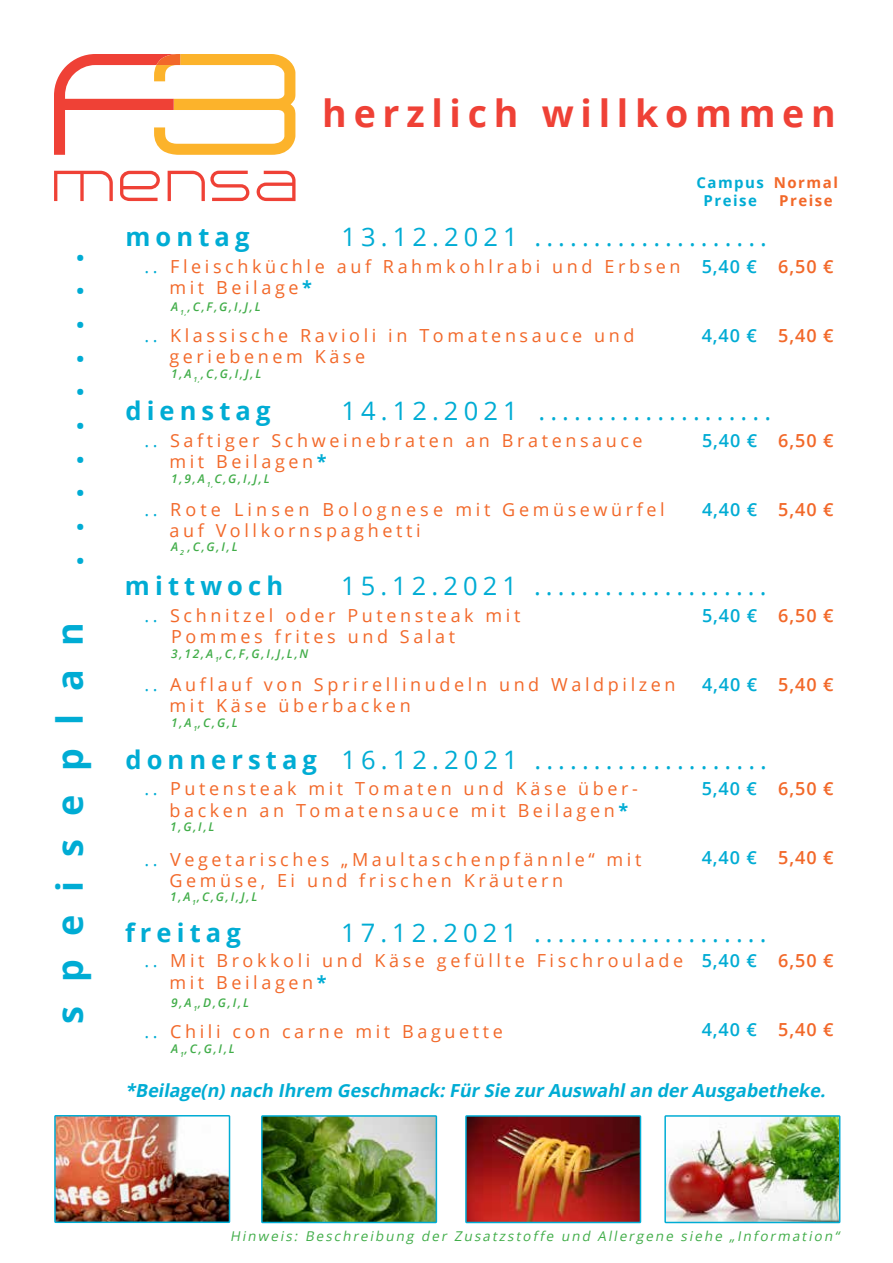
<style>
.page{position:relative;width:893px;height:1263px;background:#fff}
.page>*{position:absolute;margin:0;border:0;box-sizing:border-box;transform-origin:0 0}
.t1{font:700 37.5px "Open Sans";letter-spacing:.18em;color:#ef4136}
.t2{font:700 36px "Open Sans";letter-spacing:.65em;color:#00acd4}
.t3{font:25.5px "Open Sans";letter-spacing:.2em;color:#00acd4}
.t4{font:700 25.5px "Open Sans";letter-spacing:.2em;color:#00acd4}
.t5{font:18px/21px "Open Sans";letter-spacing:.2em;color:#f26829}
.t6{font:italic 700 18px "Open Sans";color:#00acd4}
.t7{font:600 18px "Open Sans";letter-spacing:.05em;color:#00acd4}
.t8{font:600 18px "Open Sans";letter-spacing:.05em;color:#f26829}
.t9{font:700 15px/18px "Open Sans";letter-spacing:.1em;color:#00acd4;text-align:center}
.t10{font:700 15px/18px "Open Sans";letter-spacing:.1em;color:#f26829;text-align:center}
.t11{font:italic 13.5px "Open Sans";color:#41ad49}
.t12{font:italic 600 12px "Open Sans";color:#41ad49}
.s1{color:#00acd4}
.s2{font-weight:700;color:#00acd4}
.s3{font-weight:700}
</style>
<div class="page">
<img style="left:264px;top:1118px;width:170px;height:102px">
<div style="left:261px;top:1115px;width:176px;height:108px;border:2px solid #00acd4"></div>
<img style="left:667px;top:1118px;width:170px;height:102px">
<div style="left:664px;top:1115px;width:176px;height:108px;border:2px solid #00acd4"></div>
<img style="left:468px;top:1118px;width:170px;height:102px">
<div style="left:465px;top:1115px;width:176px;height:108px;border:2px solid #00acd4"></div>
<svg style="left:54px;top:171px;width:59px;height:30px"></svg>
<svg style="left:120px;top:171px;width:40px;height:30px"></svg>
<svg style="left:168px;top:171px;width:81px;height:30px"></svg>
<svg style="left:257px;top:171px;width:39px;height:30px"></svg>
<svg style="left:54px;top:54px;width:241px;height:101px"></svg>
<img style="left:57px;top:1118px;width:170px;height:102px">
<div style="left:54px;top:1115px;width:176px;height:108px;border:2px solid #00acd4"></div>
<h2 class="t2" style="left:44px;top:566px;width:315px;rotate:-90deg">..........</h2>
<h2 class="t2" style="left:44px;top:1024px;width:403px;rotate:-90deg">speiseplan</h2>
<h1 class="t1" style="left:322px;top:87px;width:515px">herzlich willkommen</h1>
<p class="t9" style="left:696px;top:174px;width:69px">Campus<br>Preise</p>
<p class="t10" style="left:774px;top:173px;width:66px">Normal<br>Preise</p>
<h3 class="t4" style="left:125px;top:219px;width:125px">montag</h3>
<h3 class="t3" style="left:341px;top:219px;width:427px">13.12.2021 ....................</h3>
<p class="t5" style="left:169px;top:255px;width:513px;text-indent:-25px"><span class="s1">..</span> Fleischküchle auf Rahmkohlrabi und Erbsen mit Beilage<span class="s2">*</span></p>
<p class="t5" style="left:169px;top:324px;width:467px;text-indent:-25px"><span class="s1">..</span> Klassische Ravioli in Tomatensauce und geriebenem Käse</p>
<p class="t12" style="left:171px;top:299px;width:91px">A<sub>1,</sub>,C,F,G,I,J,L</p>
<p class="t12" style="left:171px;top:365px;width:92px">1,A<sub>1,</sub>,C,G,I,J,L</p>
<p class="t7" style="left:702px;top:254px;width:57px">5,40 €</p>
<p class="t7" style="left:702px;top:323px;width:57px">4,40 €</p>
<h3 class="t4" style="left:125px;top:393px;width:146px">dienstag</h3>
<h3 class="t3" style="left:341px;top:394px;width:431px">14.12.2021 ....................</h3>
<p class="t5" style="left:169px;top:430px;width:475px;text-indent:-25px"><span class="s1">..</span> Saftiger Schweinebraten an Bratensauce mit Beilagen<span class="s2">*</span></p>
<p class="t5" style="left:169px;top:499px;width:497px;text-indent:-25px"><span class="s1">..</span> Rote Linsen Bolognese mit Gemüsewürfel auf Vollkornspaghetti</p>
<p class="t12" style="left:171px;top:470px;width:100px">1,9,A<sub>1,</sub>C,G,I,J,L</p>
<p class="t12" style="left:171px;top:539px;width:68px">A<sub>2</sub> ,C,G,I,L</p>
<p class="t7" style="left:702px;top:428px;width:57px">5,40 €</p>
<p class="t7" style="left:702px;top:497px;width:57px">4,40 €</p>
<h3 class="t4" style="left:125px;top:568px;width:160px">mittwoch</h3>
<h3 class="t3" style="left:341px;top:568px;width:427px">15.12.2021 ....................</h3>
<p class="t5" style="left:171px;top:605px;width:351px;text-indent:-26px"><span class="s1">..</span> Schnitzel oder Putensteak mit<br>Pommes frites und Salat</p>
<p class="t5" style="left:169px;top:674px;width:508px;text-indent:-25px"><span class="s1">..</span> Auflauf von Sprirellinudeln und Waldpilzen mit Käse überbacken</p>
<p class="t12" style="left:171px;top:646px;width:139px">3,12,A<sub>1</sub>,C,F,G,I,J,L,N</p>
<p class="t12" style="left:171px;top:714px;width:68px">1,A<sub>1</sub>,C,G,L</p>
<p class="t7" style="left:702px;top:603px;width:57px">5,40 €</p>
<p class="t7" style="left:702px;top:672px;width:57px">4,40 €</p>
<h3 class="t3" style="left:125px;top:742px;width:643px"><span class="s3">donnerstag</span> 16.12.2021 ....................</h3>
<p class="t5" style="left:169px;top:778px;width:470px;line-height:21.6px;text-indent:-25px"><span class="s1">..</span> Putensteak mit Tomaten und Käse über&shy;backen an Tomatensauce mit Beilagen<span class="s2">*</span></p>
<p class="t5" style="left:169px;top:848px;width:473px;text-indent:-25px"><span class="s1">..</span> Vegetarisches „Maultaschenpfännle“ mit<br>Gemüse, Ei und frischen Kräutern</p>
<p class="t12" style="left:170px;top:818px;width:46px">1,G,I,L</p>
<p class="t12" style="left:170px;top:888px;width:89px">1,A<sub>1</sub>,C,G,I,J,L</p>
<p class="t7" style="left:702px;top:777px;width:57px">5,40 €</p>
<p class="t7" style="left:702px;top:846px;width:57px">4,40 €</p>
<h3 class="t4" style="left:125px;top:914px;width:117px">freitag</h3>
<h3 class="t3" style="left:341px;top:915px;width:427px">17.12.2021 ....................</h3>
<p class="t5" style="left:169px;top:949px;width:515px;line-height:21.6px;text-indent:-25px"><span class="s1">..</span> Mit Brokkoli und Käse gefüllte Fischroulade mit Beilagen<span class="s2">*</span></p>
<p class="t5" style="left:145px;top:1020px;width:360px"><span class="s1">..</span> Chili con carne mit Baguette</p>
<p class="t12" style="left:171px;top:994px;width:79px">9,A<sub>1</sub>,D,G,I,L</p>
<p class="t12" style="left:171px;top:1040px;width:65px">A<sub>1</sub>,C,G,I,L</p>
<p class="t7" style="left:702px;top:948px;width:57px">5,40 €</p>
<p class="t7" style="left:702px;top:1017px;width:57px">4,40 €</p>
<p class="t8" style="left:778px;top:254px;width:57px">6,50 €</p>
<p class="t8" style="left:778px;top:323px;width:57px">5,40 €</p>
<p class="t8" style="left:778px;top:428px;width:57px">6,50 €</p>
<p class="t8" style="left:778px;top:497px;width:57px">5,40 €</p>
<p class="t8" style="left:778px;top:603px;width:57px">6,50 €</p>
<p class="t8" style="left:778px;top:672px;width:57px">5,40 €</p>
<p class="t8" style="left:778px;top:777px;width:57px">6,50 €</p>
<p class="t8" style="left:778px;top:846px;width:57px">5,40 €</p>
<p class="t8" style="left:778px;top:948px;width:57px">6,50 €</p>
<p class="t8" style="left:778px;top:1017px;width:57px">5,40 €</p>
<p class="t6" style="left:125px;top:1078px;width:706px">*Beilage(n)nach Ihrem Geschmack:Für Sie zur Auswahlan der Ausgabetheke.</p>
<p class="t11" style="left:230px;top:1227px;width:613px">Hinweis: Beschreibung der Zusatzstoffe und Allergene siehe „Information“</p>
</div>
